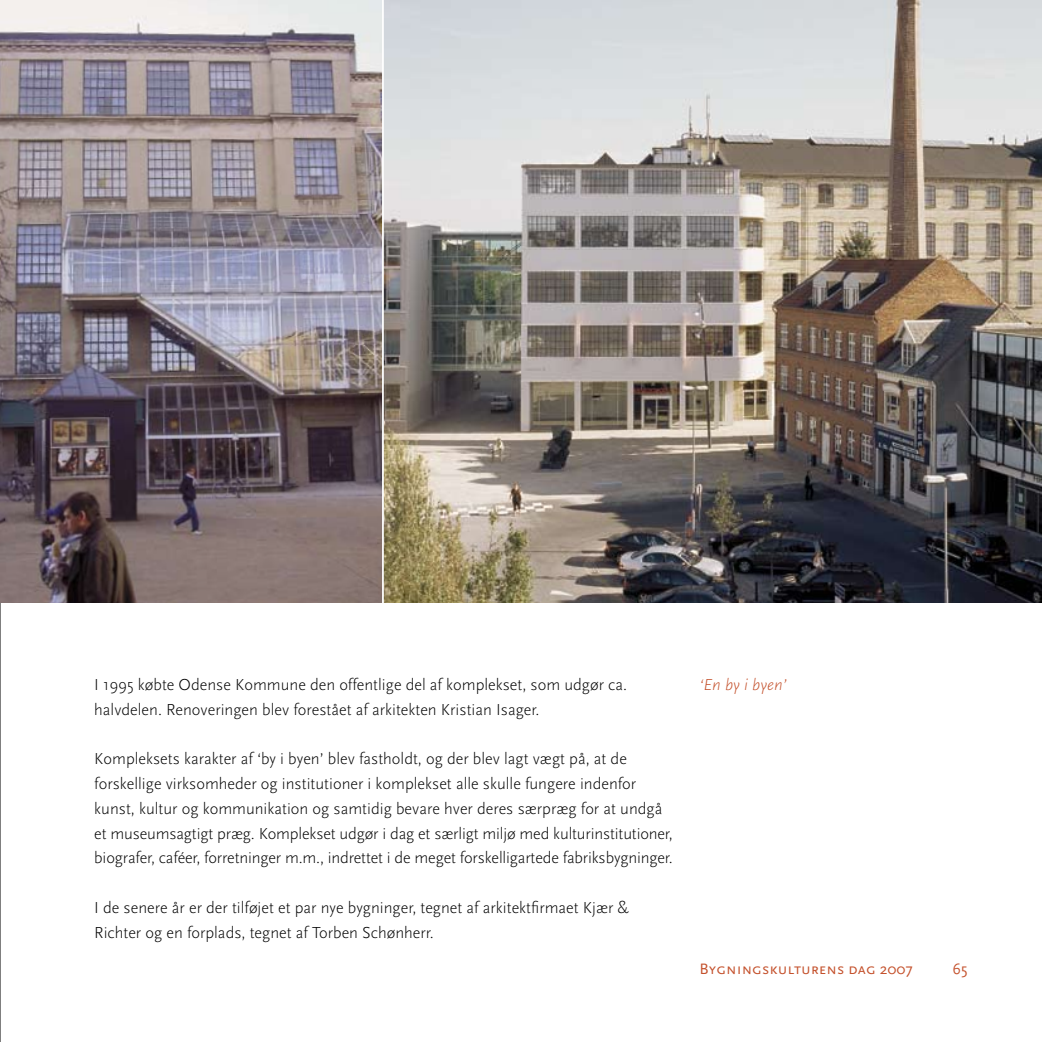
<style>
.page{position:relative;width:1042px;height:1042px;background:#fff}
.page>*{position:absolute;margin:0;border:0;box-sizing:border-box;transform-origin:0 0}
.t1{font:300 16.62px/24.8px "Scala Sans";color:#000}
.t2{font:italic 300 16.62px "Scala Sans";color:#c4512c}
.t3{font:15.75px "Scala Sans Caps";color:#c4512c}
.t4{font:15.75px "Scala Sans";color:#c4512c}
</style>
<div class="page">
<hr style="left:0;top:0;width:1px;height:1042px;background:#000">
<img style="left:384px;top:0;width:658px;height:603px">
<svg style="left:0;top:0;width:382px;height:603px;background:#877d83"></svg>
<p class="t1" style="left:94px;top:672px;width:534px">I 1995 købte Odense Kommune den offentlige del af komplekset, som udgør ca. halvdelen. Renoveringen blev forestået af arkitekten Kristian Isager.</p>
<p class="t1" style="left:94px;top:746px;width:580px">Kompleksets karakter af ‘by i byen’ blev fastholdt, og der blev lagt vægt på, at de forskellige virksomheder og institutioner i komplekset alle skulle fungere indenfor kunst, kultur og kommunikation og samtidig bevare hver deres særpræg for at undgå et museumsagtigt præg. Komplekset udgør i dag et særligt miljø med kulturinstitutioner, biografer, caféer, forretninger m.m., indrettet i de meget forskelligartede fabriksbygninger.</p>
<p class="t1" style="left:94px;top:895px;width:536px">I de senere år er der tilføjet et par nye bygninger, tegnet af arkitektfirmaet Kjær &amp;<br>Richter og en forplads, tegnet af Torben Schønherr.</p>
<p class="t2" style="left:699px;top:675px;width:89px">‘En by i byen’</p>
<p class="t3" style="left:699px;top:961px;width:215px">Bygningskulturens dag 2007</p>
<p class="t4" style="left:952px;top:960px;width:8px">65</p>
</div>
